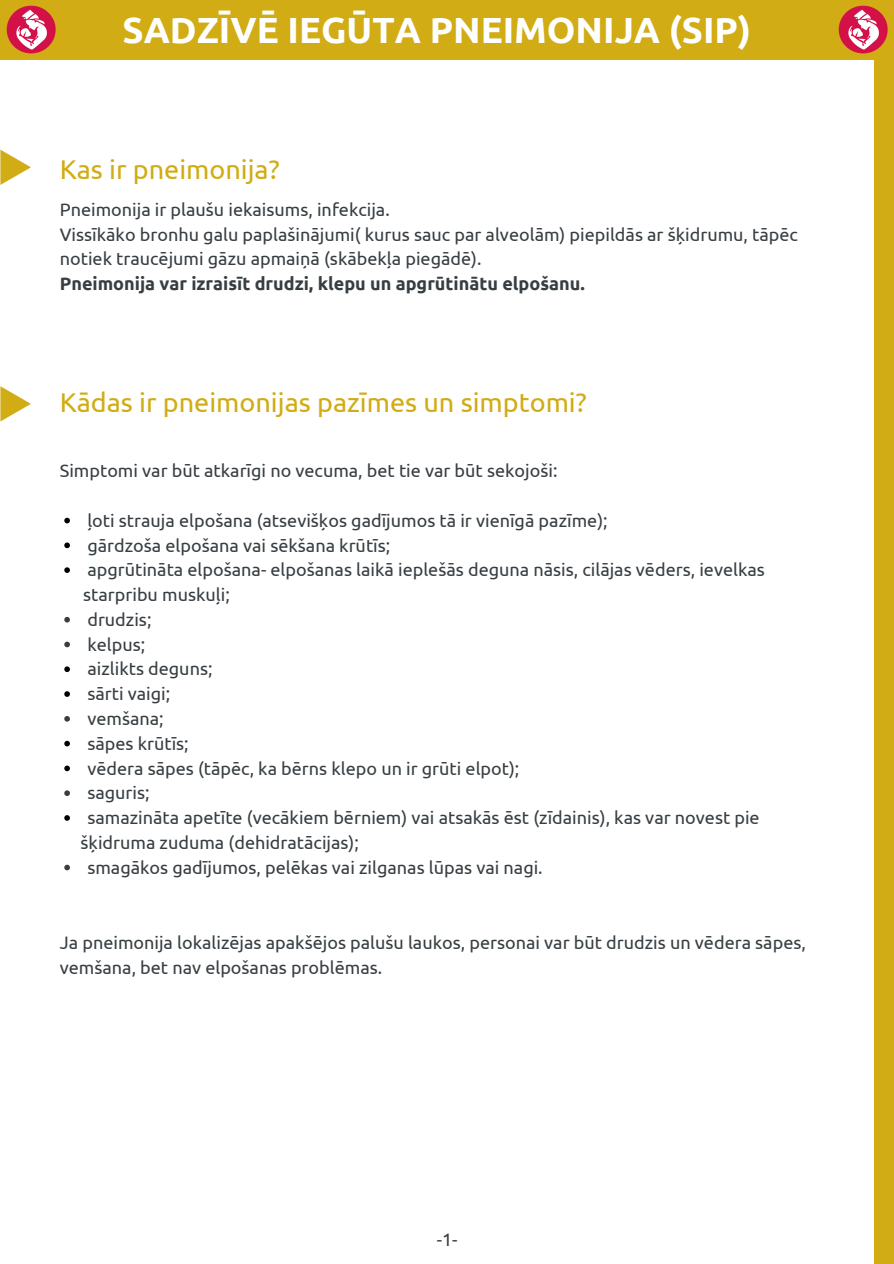
<style>
.page{position:relative;width:894px;height:1264px;background:#fff}
.page>*{position:absolute;margin:0;border:0;box-sizing:border-box;transform-origin:0 0}
.t1{font:700 36.3px "Ubuntu";color:#fff}
.t2{font:27px "Ubuntu";color:#d1ac14}
.t3{font:18px/24.8px "Ubuntu";color:#373e42}
.t4{font:700 18px "Ubuntu";color:#373e42}
</style>
<div class="page">
<div style="left:874px;top:0;width:19px;height:1263px;background:#d1ac14"></div>
<svg style="left:0;top:150px;width:31px;height:35px"></svg>
<svg style="left:0;top:386px;width:31px;height:35px"></svg>
<div style="left:0;top:0;width:893px;height:59px;background:#d1ac14"></div>
<img style="left:838px;top:5px;width:50px;height:49px">
<img style="left:6px;top:5px;width:50px;height:49px">
<svg style="left:64px;top:518px;width:6px;height:5px"></svg>
<svg style="left:64px;top:542px;width:6px;height:6px"></svg>
<svg style="left:64px;top:567px;width:6px;height:6px"></svg>
<svg style="left:64px;top:617px;width:6px;height:5px"></svg>
<svg style="left:64px;top:641px;width:6px;height:6px"></svg>
<svg style="left:64px;top:666px;width:6px;height:6px"></svg>
<svg style="left:64px;top:691px;width:6px;height:6px"></svg>
<svg style="left:64px;top:716px;width:6px;height:5px"></svg>
<svg style="left:64px;top:740px;width:6px;height:6px"></svg>
<svg style="left:64px;top:765px;width:6px;height:6px"></svg>
<svg style="left:64px;top:790px;width:6px;height:6px"></svg>
<svg style="left:64px;top:815px;width:6px;height:5px"></svg>
<svg style="left:64px;top:864px;width:6px;height:6px"></svg>
<h1 class="t1" style="left:122px;top:9px;width:629px">SADZĪVĒ IEGŪTA PNEIMONIJA (SIP)</h1>
<h2 class="t2" style="left:60px;top:153px;width:221px">Kas ir pneimonija?</h2>
<p class="t3" style="left:60px;top:197px;width:739px">Pneimonija ir plaušu iekaisums, infekcija.<br>Vissīkāko bronhu galu paplašinājumi( kurus sauc par alveolām) piepildās ar šķidrumu, tāpēc notiek traucējumi gāzu apmaiņā (skābekļa piegādē).</p>
<p class="t4" style="left:60px;top:273px;width:526px">Pneimonija var izraisīt drudzi, klepu un apgrūtinātu elpošanu.</p>
<h2 class="t2" style="left:60px;top:386px;width:528px">Kādas ir pneimonijas pazīmes un simptomi?</h2>
<p class="t3" style="left:60px;top:458px;width:499px">Simptomi var būt atkarīgi no vecuma, bet tie var būt sekojoši:</p>
<p class="t3" style="left:83px;top:507px;width:683px">ļoti strauja elpošana (atsevišķos gadījumos tā ir vienīgā pazīme);<br>gārdzoša elpošana vai sēkšana krūtīs;<br>apgrūtināta elpošana- elpošanas laikā ieplešās deguna nāsis, cilājas vēders, ievelkas starpribu muskuļi;<br>drudzis;<br>kelpus;<br>aizlikts deguns;<br>sārti vaigi;<br>vemšana;<br>sāpes krūtīs;<br>vēdera sāpes (tāpēc, ka bērns klepo un ir grūti elpot);<br>saguris;<br>samazināta apetīte (vecākiem bērniem) vai atsakās ēst (zīdainis), kas var novest pie</p>
<p class="t3" style="left:87px;top:854px;width:456px">smagākos gadījumos, pelēkas vai zilganas lūpas vai nagi.</p>
<p class="t3" style="left:81px;top:829px;width:280px">šķidruma zuduma (dehidratācijas);</p>
<p class="t3" style="left:60px;top:930px;width:747px">Ja pneimonija lokalizējas apakšējos palušu laukos, personai var būt drudzis un vēdera sāpes, vemšana, bet nav elpošanas problēmas.</p>
<p class="t3" style="left:436px;top:1226px;width:22px">-1-</p>
</div>
